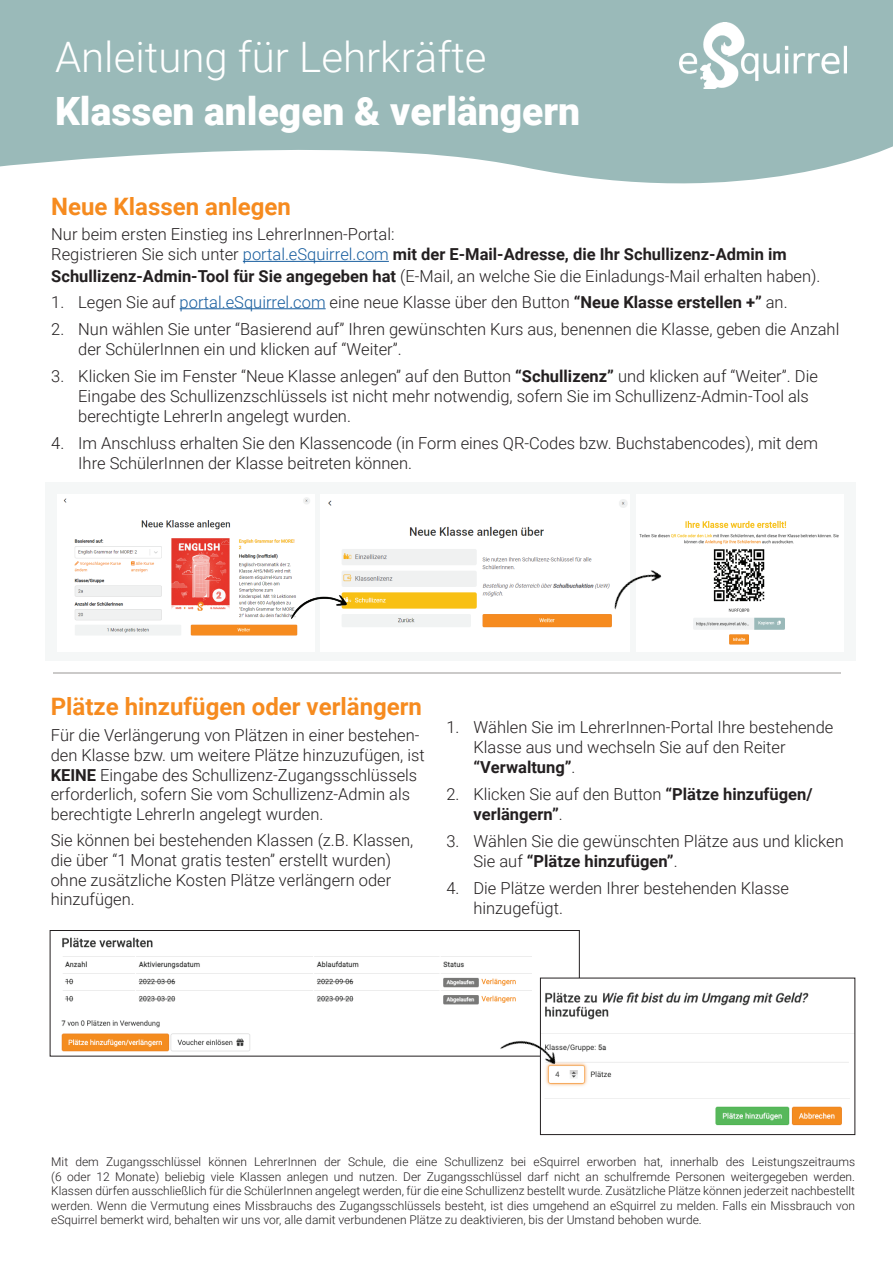
<style>
.page{position:relative;width:893px;height:1263px;background:#fff}
.page>*{position:absolute;margin:0;border:0;box-sizing:border-box;transform-origin:0 0}
.t1{font:300 42px "Roboto";color:#fff}
.t2{font:900 39px "Roboto";color:#fff}
.t3{font:700 24px "Roboto";color:#f68b1f}
.t4{font:300 16.5px/19.8px "Roboto";color:#231f20}
.t5{font:700 16.5px/19.8px "Roboto";color:#231f20}
.t6{font:300 12px/14.4px "Roboto";color:#231f20;text-align:justify}
.s1{color:#175d9e}
.s2{font-weight:700}
.s3{font-weight:300}
</style>
<div class="page">
<hr style="left:54px;top:672px;width:787px;height:2px;background:#cbcac9">
<svg style="left:0;top:0;width:893px;height:184px;background:#a6c2c1"></svg>
<hr style="left:243px;top:261px;width:146px;height:1px;background:#175d9e">
<hr style="left:180px;top:308px;width:146px;height:1px;background:#175d9e">
<img style="left:63px;top:498px;width:245px;height:138px">
<img style="left:328px;top:500px;width:297px;height:128px">
<img style="left:279px;top:587px;width:75px;height:37px">
<img style="left:680px;top:22px;width:166px;height:67px">
<img style="left:639px;top:521px;width:200px;height:124px">
<img style="left:593px;top:557px;width:83px;height:62px">
<img style="left:61px;top:937px;width:471px;height:115px">
<div style="left:50px;top:930px;width:529px;height:126px;border:1px solid #231f20"></div>
<img style="left:545px;top:980px;width:308px;height:146px">
<div style="left:540px;top:978px;width:315px;height:157px;border:1px solid #231f20"></div>
<img style="left:487px;top:1016px;width:83px;height:69px">
<h1 class="t1" style="left:55px;top:28px;width:433px">Anleitung für Lehrkräfte</h1>
<h2 class="t2" style="left:55px;top:83px;width:527px">Klassen anlegen &amp; verlängern</h2>
<h3 class="t3" style="left:51px;top:189px;width:241px">Neue Klassen anlegen</h3>
<p class="t4" style="left:51px;top:224px;width:737px">Nur beim ersten Einstieg ins LehrerInnen-Portal:<br>Registrieren Sie sich unter <span class="s1">portal.eSquirrel.com</span> <span class="s2">mit der E-Mail-Adresse, die Ihr Schullizenz-Admin im</span></p>
<p class="t4" style="left:51px;top:265px;width:771px"><span class="s2">Schullizenz-Admin-Tool für Sie angegeben hat</span> (E-Mail, an welche Sie die Einladungs-Mail erhalten haben).</p>
<p class="t4" style="left:51px;top:291px;width:738px">1. Legen Sie auf <span class="s1">portal.eSquirrel.com</span> eine neue Klasse über den Button <span class="s2">“Neue Klasse erstellen +”</span> an.</p>
<p class="t4" style="left:78px;top:318px;width:763px;text-indent:-27px">2. Nun wählen Sie unter “Basierend auf” Ihren gewünschten Kurs aus, benennen die Klasse, geben die Anzahl der SchülerInnen ein und klicken auf “Weiter”.</p>
<p class="t4" style="left:78px;top:366px;width:741px;text-indent:-27px">3. Klicken Sie im Fenster “Neue Klasse anlegen” auf den Button <span class="s2">“Schullizenz”</span> und klicken auf “Weiter”. Die<br>Eingabe des Schullizenzschlüssels ist nicht mehr notwendig, sofern Sie im Schullizenz-Admin-Tool als berechtigte LehrerIn angelegt wurden.</p>
<p class="t4" style="left:78px;top:432px;width:741px;text-indent:-27px">4. Im Anschluss erhalten Sie den Klassencode (in Form eines QR-Codes bzw. Buchstabencodes), mit dem<br>Ihre SchülerInnen der Klasse beitreten können.</p>
<h3 class="t3" style="left:51px;top:690px;width:373px">Plätze hinzufügen oder verlängern</h3>
<p class="t4" style="left:51px;top:725px;width:375px">Für die Verlängerung von Plätzen in einer bestehen&shy;den Klasse bzw. um weitere Plätze hinzuzufügen, ist <span class="s2">KEINE</span> Eingabe des Schullizenz-Zugangsschlüssels erforderlich, sofern Sie vom Schullizenz-Admin als berechtigte LehrerIn angelegt wurden.</p>
<p class="t4" style="left:51px;top:830px;width:364px">Sie können bei bestehenden Klassen (z.B. Klassen, die über “1 Monat gratis testen” erstellt wurden) ohne zusätzliche Kosten Plätze verlängern oder hinzufügen.</p>
<p class="t4" style="left:473px;top:717px;width:361px;text-indent:-27px">1. Wählen Sie im LehrerInnen-Portal Ihre bestehende<br>Klasse aus und wechseln Sie auf den Reiter <span class="s2">“Verwaltung”</span>.</p>
<p class="t5" style="left:473px;top:784px;width:341px;text-indent:-27px"><span class="s3">2. Klicken Sie auf den Button</span> “Plätze hinzufügen/ verlängern”<span class="s3">.</span></p>
<p class="t4" style="left:473px;top:831px;width:372px;text-indent:-27px">3. Wählen Sie die gewünschten Plätze aus und klicken<br>Sie auf <span class="s2">“Plätze hinzufügen”</span>.</p>
<p class="t4" style="left:473px;top:878px;width:317px;text-indent:-27px">4. Die Plätze werden Ihrer bestehenden Klasse hinzugefügt.</p>
<p class="t6" style="left:51px;top:1154px;width:805px">Mit dem Zugangsschlüssel können LehrerInnen der Schule, die eine Schullizenz bei eSquirrel erworben hat, innerhalb des Leistungszeitraums (6 oder 12 Monate) beliebig viele Klassen anlegen und nutzen. Der Zugangsschlüssel darf nicht an schulfremde Personen weitergegeben werden.<br>Klassen dürfen ausschließlich für die SchülerInnen angelegt werden, für die eine Schullizenz bestellt wurde. Zusätzliche Plätze können jederzeit nachbestellt werden. Wenn die Vermutung eines Missbrauchs des Zugangsschlüssels besteht, ist dies umgehend an eSquirrel zu melden. Falls ein Missbrauch von eSquirrel bemerkt wird, behalten wir uns vor, alle damit verbundenen Plätze zu deaktivieren, bis der Umstand behoben wurde.</p>
</div>
